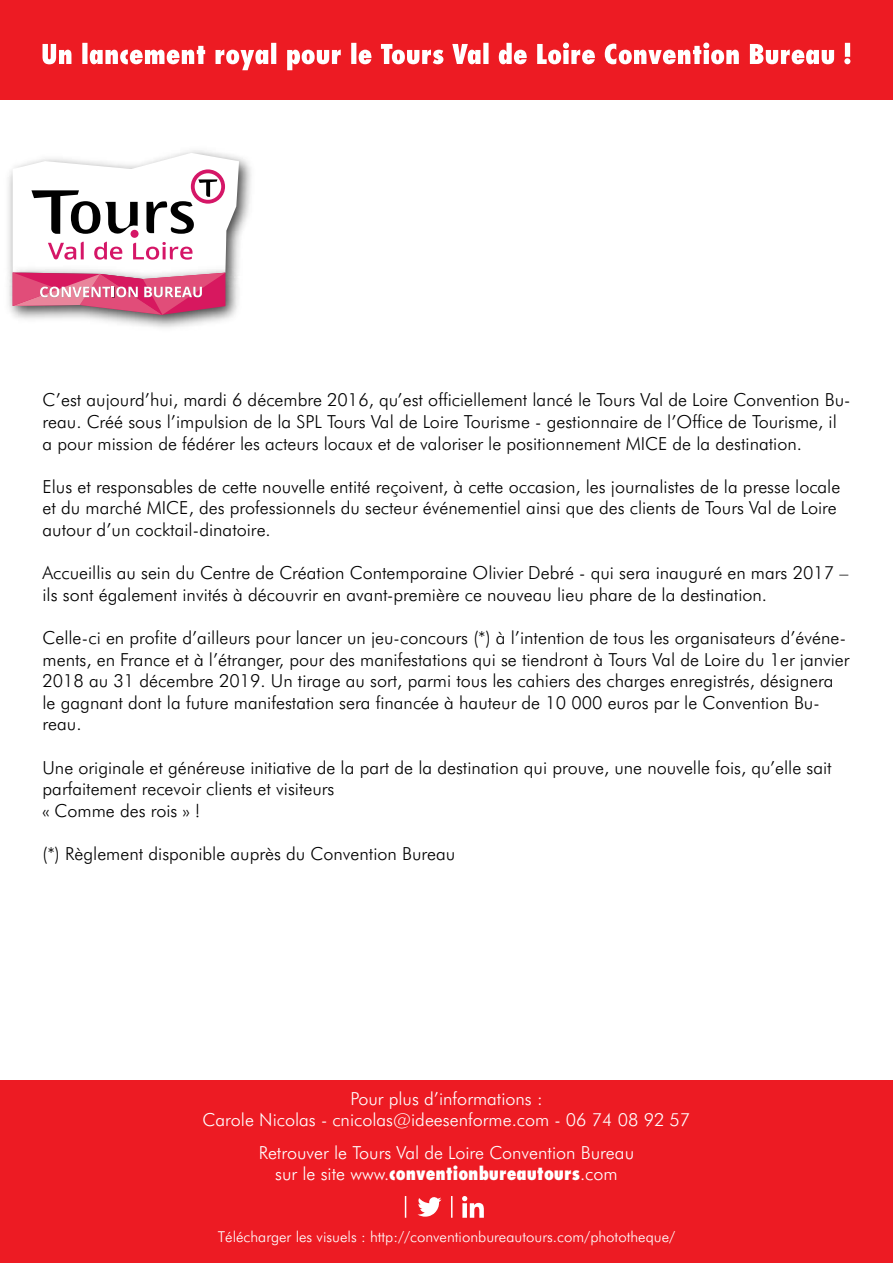
<style>
.page{position:relative;width:893px;height:1263px;background:#fff}
.page>*{position:absolute;margin:0;border:0;box-sizing:border-box;transform-origin:0 0}
.t1{font:300 18px/21.6px "Futura BT";color:#000}
.t2{font:300 18px/21.6px "Futura BT";color:#fff;text-align:center}
.t3{font:800 condensed 18px "Futura";color:#fff}
.t4{font:300 15px "Futura BT";color:#fff}
.s1{font-family:"Futura BT";font-weight:300;font-stretch:normal}
</style>
<div class="page">
<div style="left:0;top:0;width:893px;height:100px;background:#ed1b23"></div>
<svg style="left:43px;top:43px;width:807px;height:27px"></svg>
<img style="left:8px;top:150px;width:244px;height:111px">
<img style="left:8px;top:261px;width:226px;height:67px">
<svg style="left:13px;top:153px;width:226px;height:162px"></svg>
<div style="left:0;top:1081px;width:893px;height:182px;background:#ed1b23"></div>
<svg style="left:405px;top:1196px;width:1px;height:22px"></svg>
<svg style="left:451px;top:1196px;width:1px;height:22px"></svg>
<svg style="left:417px;top:1197px;width:24px;height:20px"></svg>
<svg style="left:462px;top:1196px;width:22px;height:22px"></svg>
<p class="t1" style="left:43px;top:389px;width:809px">C’est aujourd’hui, mardi 6 décembre 2016, qu’est officiellement lancé le Tours Val de Loire Convention Bu&shy;reau. Créé sous l’impulsion de la SPL Tours Val de Loire Tourisme - gestionnaire de l’Office de Tourisme, il a pour mission de fédérer les acteurs locaux et de valoriser le positionnement MICE de la destination.</p>
<p class="t1" style="left:43px;top:475px;width:799px">Elus et responsables de cette nouvelle entité reçoivent, à cette occasion, les journalistes de la presse locale et du marché MICE, des professionnels du secteur événementiel ainsi que des clients de Tours Val de Loire autour d’un cocktail-dinatoire.</p>
<p class="t1" style="left:43px;top:562px;width:807px">Accueillis au sein du Centre de Création Contemporaine Olivier Debré - qui sera inauguré en mars 2017 – ils sont également invités à découvrir en avant-première ce nouveau lieu phare de la destination.</p>
<p class="t1" style="left:43px;top:627px;width:808px">Celle-ci en profite d’ailleurs pour lancer un jeu-concours (*) à l’intention de tous les organisateurs d’événe&shy;ments, en France et à l’étranger, pour des manifestations qui se tiendront à Tours Val de Loire du 1er janvier 2018 au 31 décembre 2019. Un tirage au sort, parmi tous les cahiers des charges enregistrés, désignera le gagnant dont la future manifestation sera financée à hauteur de 10 000 euros par le Convention Bu&shy;reau.</p>
<p class="t1" style="left:43px;top:756px;width:791px">Une originale et généreuse initiative de la part de la destination qui prouve, une nouvelle fois, qu’elle sait parfaitement recevoir clients et visiteurs<br>« Comme des rois » !</p>
<p class="t1" style="left:43px;top:843px;width:414px">(*) Règlement disponible auprès du Convention Bureau</p>
<p class="t2" style="left:203px;top:1087px;width:489px">Pour plus d’informations :<br>Carole Nicolas - cnicolas@ideesenforme.com - 06 74 08 92 57</p>
<p class="t2" style="left:259px;top:1141px;width:377px">Retrouver le Tours Val de Loire Convention Bureau</p>
<p class="t3" style="left:275px;top:1162px;width:344px"><span class="s1">sur le site www.</span>conventionbureautours<span class="s1">.com</span></p>
<p class="t4" style="left:218px;top:1227px;width:459px">Télécharger les visuels : http://conventionbureautours.com/phototheque/</p>
</div>
